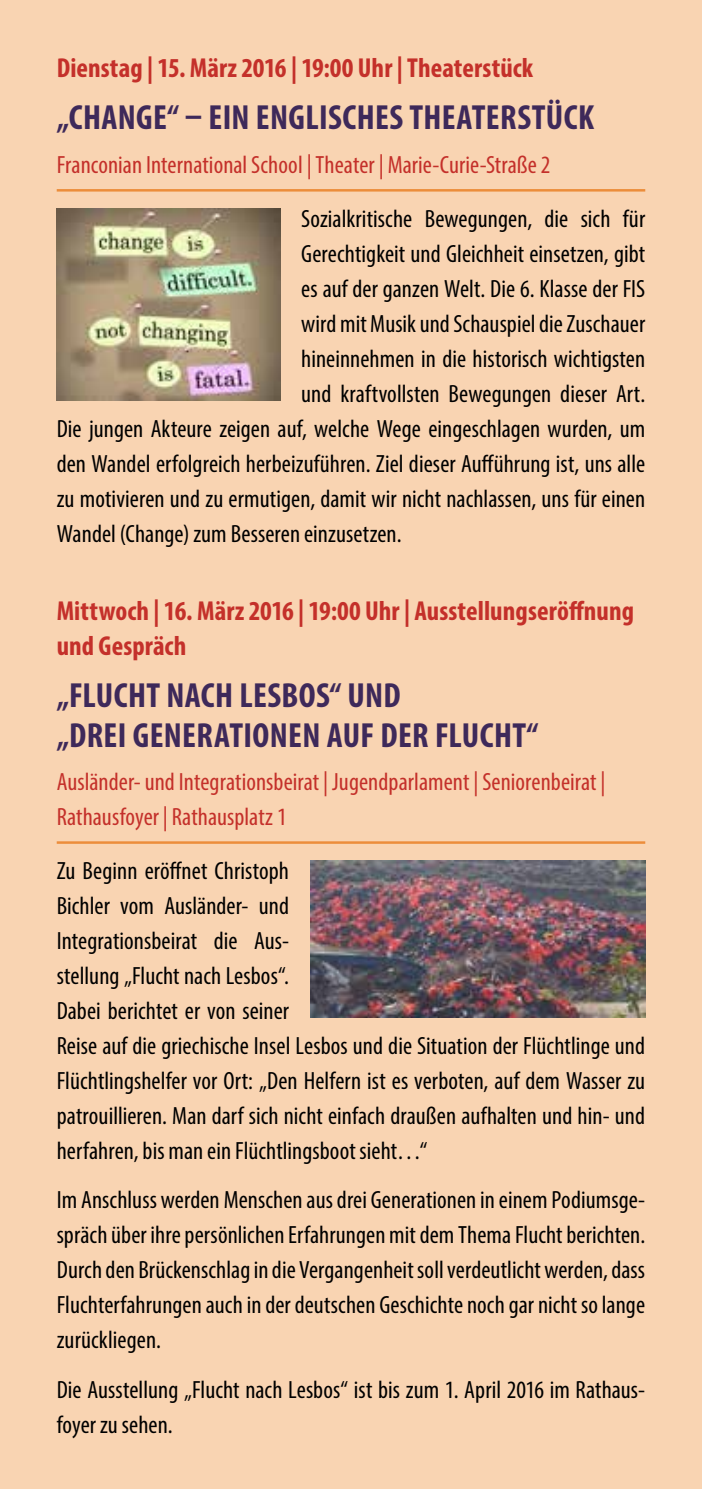
<style>
.page{position:relative;width:702px;height:1489px;background:#fff}
.page>*{position:absolute;margin:0;border:0;box-sizing:border-box;transform-origin:0 0}
.t1{font:700 condensed 35px/40px "Myriad Pro";letter-spacing:.01em;color:#3e295a}
.t2{font:700 condensed 27.5px/35px "Myriad Pro";letter-spacing:.005em;color:#c4302a}
.t3{font:condensed 25px/35px "Myriad Pro";letter-spacing:.005em;color:#000}
.t4{font:condensed 25px/35px "Myriad Pro";letter-spacing:.005em;color:#c4302a}
</style>
<div class="page">
<div style="left:0;top:0;width:702px;height:1488px;background:#f9d4b2"></div>
<hr style="left:57px;top:189px;width:588px;height:2px;background:#ec8d3b">
<hr style="left:57px;top:841px;width:588px;height:2px;background:#ec8d3b">
<img style="left:57px;top:209px;width:223px;height:191px">
<img style="left:310px;top:860px;width:335px;height:157px">
<p class="t2" style="left:57px;top:50px;width:478px">DIENSTAG | 15. MÄRZ 2016 | 19:00 UHR | THEATERSTÜCK</p>
<h1 class="t1" style="left:57px;top:96px;width:539px">„CHANGE“ – EIN ENGLISCHES THEATERSTÜCK</h1>
<p class="t4" style="left:57px;top:146px;width:495px">Franconian International School | Theater | Marie-Curie-Straße 2</p>
<p class="t3" style="left:301px;top:201px;width:345px">Sozialkritische Bewegungen, die sich für</p>
<p class="t3" style="left:301px;top:236px;width:345px">Gerechtigkeit und Gleichheit einsetzen, gibt</p>
<p class="t3" style="left:301px;top:271px;width:345px">es auf der ganzen Welt. Die 6. Klasse der FIS</p>
<p class="t3" style="left:301px;top:306px;width:345px">wird mit Musik und Schauspiel die Zuschauer</p>
<p class="t3" style="left:301px;top:341px;width:345px">hineinnehmen in die historisch wichtigsten</p>
<p class="t3" style="left:301px;top:376px;width:345px">und kraftvollsten Bewegungen dieser Art.</p>
<p class="t3" style="left:57px;top:411px;width:590px">Die jungen Akteure zeigen auf, welche Wege eingeschlagen wurden, um</p>
<p class="t3" style="left:57px;top:446px;width:590px">den Wandel erfolgreich herbeizuführen. Ziel dieser Aufführung ist, uns alle</p>
<p class="t3" style="left:57px;top:481px;width:590px">zu motivieren und zu ermutigen, damit wir nicht nachlassen, uns für einen</p>
<p class="t3" style="left:57px;top:516px;width:346px">Wandel (Change) zum Besseren einzusetzen.</p>
<p class="t2" style="left:57px;top:593px;width:579px">MITTWOCH | 16. MÄRZ 2016 | 19:00 UHR | AUSSTELLUNGSERÖFFNUNG<br>UND GESPRÄCH</p>
<h1 class="t1" style="left:57px;top:674px;width:483px">„FLUCHT NACH LESBOS“ UND<br>„DREI GENERATIONEN AUF DER FLUCHT“</h1>
<p class="t4" style="left:57px;top:763px;width:550px">Ausländer- und Integrationsbeirat | Jugendparlament | Seniorenbeirat |<br>Rathausfoyer | Rathausplatz 1</p>
<p class="t3" style="left:57px;top:853px;width:590px">Zu Beginn eröffnet Christoph<br>Bichler vom Ausländer- und<br>Integrationsbeirat die Aus-<br>stellung „Flucht nach Lesbos“.<br>Dabei berichtet er von seiner<br>Reise auf die griechische Insel Lesbos und die Situation der Flüchtlinge und Flüchtlingshelfer vor Ort: „Den Helfern ist es verboten, auf dem Wasser zu patrouillieren. Man darf sich nicht einfach draußen aufhalten und hin- und herfahren, bis man ein Flüchtlingsboot sieht…“</p>
<p class="t3" style="left:57px;top:1182px;width:590px;text-align:justify">Im Anschluss werden Menschen aus drei Generationen in einem Podiumsge&shy;spräch über ihre persönlichen Erfahrungen mit dem Thema Flucht berichten.<br>Durch den Brückenschlag in die Vergangenheit soll verdeutlicht werden, dass Fluchterfahrungen auch in der deutschen Geschichte noch gar nicht so lange zurückliegen.</p>
<p class="t3" style="left:57px;top:1371px;width:590px">Die Ausstellung „Flucht nach Lesbos“ ist bis zum 1. April 2016 im Rathaus&shy;foyer zu sehen.</p>
</div>
